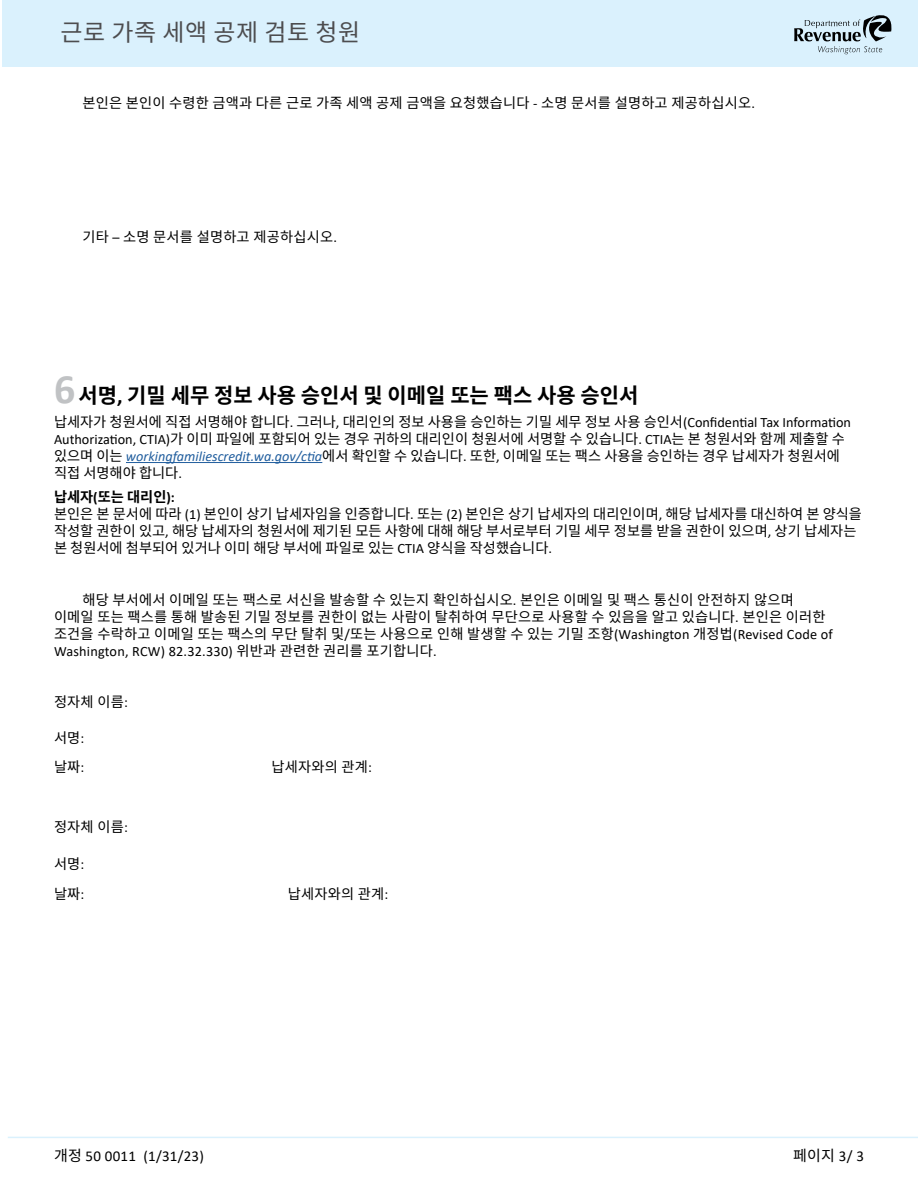
<style>
.page{position:relative;width:918px;height:1188px;background:#fff}
.page>*{position:absolute;margin:0;border:0;box-sizing:border-box;transform-origin:0 0}
.t1{font:24px "Source Han Sans KR";letter-spacing:.02em;color:#4d4d4f}
.Normal__P{font:700 21px "Source Han Sans KR";color:#000}
.t2{font:15px "Calibri";letter-spacing:.015em;color:#000}
.t3{font:15px "Source Han Sans KR";color:#000}
.Normal__P-2{font:14.25px/17.1px "Source Han Sans KR";color:#000}
.s1{font-family:"Calibri"}
.s2{font-family:"Calibri";font-size:42px;color:#c0c2c4}
.s3{font-family:"Calibri";font-style:italic;color:#215e9e}
.s4{font-weight:700}
.s5{font-family:"Calibri";font-weight:700}
.s6{font-family:"Source Han Sans KR"}
</style>
<div class="page">
<div style="left:2px;top:0;width:916px;height:66px;background:#daf1fd"></div>
<svg style="left:794px;top:15px;width:98px;height:39px"></svg>
<hr style="left:8px;top:1137px;width:910px;height:1px;background:#daf1fd">
<hr style="left:126px;top:462px;width:196px;height:1px;background:#215e9e">
<h1 class="t1" style="left:60px;top:18px;width:301px">근로 가족 세액 공제 검토 청원</h1>
<p class="Normal__P-2" style="left:82px;top:94px;width:674px">본인은 본인이 수령한 금액과 다른 근로 가족 세액 공제 금액을 요청했습니다 <span class="s1">-</span> 소명 문서를 설명하고 제공하십시오<span class="s1">.</span></p>
<p class="Normal__P-2" style="left:82px;top:229px;width:256px">기타 <span class="s1">–</span> 소명 문서를 설명하고 제공하십시오<span class="s1">.</span></p>
<p class="Normal__P" style="left:54px;top:383px;width:586px"><span class="s2">6</span>서명<span class="s1">,</span> 기밀 세무 정보 사용 승인서 및 이메일 또는 팩스 사용 승인서</p>
<p class="Normal__P-2" style="left:54px;top:413px;width:799px">납세자가 청원서에 직접 서명해야 합니다<span class="s1">.</span> 그러나<span class="s1">,</span> 대리인의 정보 사용을 승인하는 기밀 세무 정보 사용 승인서<span class="s1">(Confidential Tax Information Authorization, CTIA)</span>가 이미 파일에 포함되어 있는 경우 귀하의 대리인이 청원서에 서명할 수 있습니다<span class="s1">. CTIA</span>는 본 청원서와 함께 제출할 수 있으며 이는 <span class="s3">workingfamiliescredit.wa.gov/ctia</span>에서 확인할 수 있습니다<span class="s1">.</span> 또한<span class="s1">,</span> 이메일 또는 팩스 사용을 승인하는 경우 납세자가 청원서에 직접 서명해야 합니다<span class="s1">.</span></p>
<p class="Normal__P-2" style="left:54px;top:488px;width:810px"><span class="s4">납세자</span><span class="s5">(</span><span class="s4">또는 대리인</span><span class="s5">):<br></span>본인은 본 문서에 따라 <span class="s1">(1)</span> 본인이 상기 납세자임을 인증합니다<span class="s1">.</span> 또는 <span class="s1">(2)</span> 본인은 상기 납세자의 대리인이며<span class="s1">,</span> 해당 납세자를 대신하여 본 양식을 작성할 권한이 있고<span class="s1">,</span> 해당 납세자의 청원서에 제기된 모든 사항에 대해 해당 부서로부터 기밀 세무 정보를 받을 권한이 있으며<span class="s1">,</span> 상기 납세자는 본 청원서에 첨부되어 있거나 이미 해당 부서에 파일로 있는 <span class="s1">CTIA</span> 양식을 작성했습니다<span class="s1">.</span></p>
<p class="Normal__P-2" style="left:54px;top:591px;width:781px;text-indent:28px">해당 부서에서 이메일 또는 팩스로 서신을 발송할 수 있는지 확인하십시오<span class="s1">.</span> 본인은 이메일 및 팩스 통신이 안전하지 않으며 이메일 또는 팩스를 통해 발송된 기밀 정보를 권한이 없는 사람이 탈취하여 무단으로 사용할 수 있음을 알고 있습니다<span class="s1">.</span> 본인은 이러한 조건을 수락하고 이메일 또는 팩스의 무단 탈취 및<span class="s1">/</span>또는 사용으로 인해 발생할 수 있는 기밀 조항<span class="s1">(Washington</span> 개정법<span class="s1">(Revised Code of Washington, RCW) 82.32.330)</span> 위반과 관련한 권리를 포기합니다<span class="s1">.</span></p>
<p class="Normal__P-2" style="left:54px;top:693px;width:75px">정자체 이름<span class="s1">:</span></p>
<p class="Normal__P-2" style="left:54px;top:724px;width:32px;line-height:28.3px">서명<span class="s1">: </span>날짜<span class="s1">:</span></p>
<p class="Normal__P-2" style="left:272px;top:758px;width:102px">납세자와의 관계<span class="s1">:</span></p>
<p class="Normal__P-2" style="left:54px;top:819px;width:75px">정자체 이름<span class="s1">:</span></p>
<p class="Normal__P-2" style="left:54px;top:849px;width:32px;line-height:30px">서명<span class="s1">: </span>날짜<span class="s1">:</span></p>
<p class="Normal__P-2" style="left:288px;top:885px;width:102px">납세자와의 관계<span class="s1">:</span></p>
<p class="t2" style="left:54px;top:1146px;width:151px"><span class="s6">개정</span> 50 0011 (1/31/23)</p>
<p class="t3" style="left:793px;top:1147px;width:72px">페이지 <span class="s1">3/ 3</span></p>
</div>
